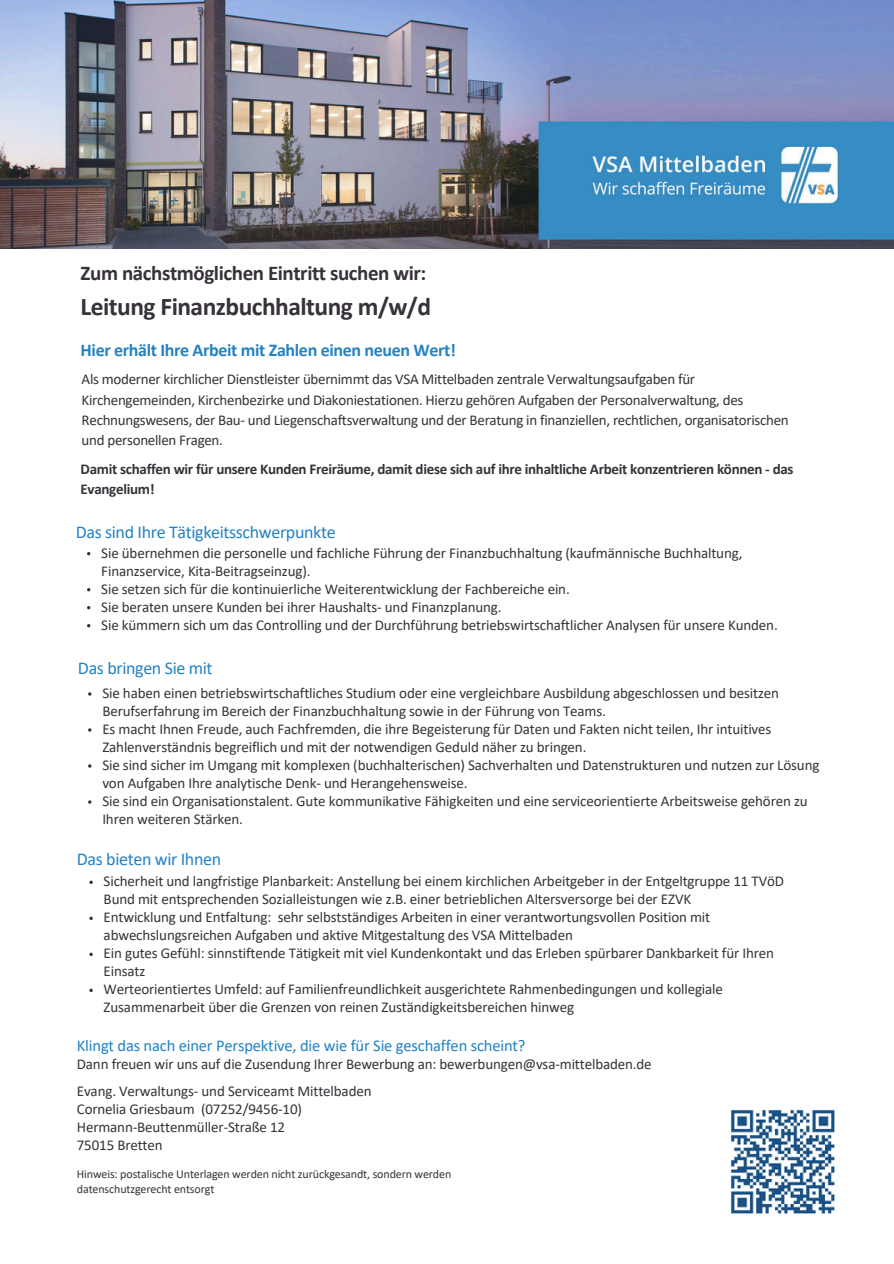
<style>
.page{position:relative;width:894px;height:1264px;background:#fff}
.page>*{position:absolute;margin:0;border:0;box-sizing:border-box;transform-origin:0 0}
.t1{font:700 25.5px "Calibri";letter-spacing:-.02em;color:#373239}
.t2{font:700 21px "Calibri";letter-spacing:-.02em;color:#373239}
.t3{font:18px "Calibri";letter-spacing:-.02em;color:#2382c4}
.t4{font:700 18px "Calibri";letter-spacing:-.02em;color:#2382c4}
.t5{font:16.5px "Calibri";letter-spacing:-.01em;color:#2382c4}
.t6{font:15px/18px "Calibri";letter-spacing:-.01em;color:#373239}
.t7{font:700 15px/20.2px "Calibri";letter-spacing:-.02em;color:#373239}
.t8{font:12px/15px "Calibri";letter-spacing:-.01em;color:#373239}
</style>
<div class="page">
<img style="left:0;top:0;width:893px;height:249px">
<img style="left:731px;top:1110px;width:104px;height:104px">
<svg style="left:89px;top:880px;width:4px;height:4px"></svg>
<svg style="left:89px;top:916px;width:4px;height:4px"></svg>
<svg style="left:89px;top:952px;width:4px;height:4px"></svg>
<svg style="left:89px;top:988px;width:4px;height:4px"></svg>
<p class="t2" style="left:81px;top:264px;width:347px">Zum nächstmöglichen Eintritt suchen wir:</p>
<p class="t1" style="left:81px;top:295px;width:352px">Leitung Finanzbuchhaltung m/w/d</p>
<p class="t4" style="left:81px;top:342px;width:377px">Hier erhält Ihre Arbeit mit Zahlen einen neuen Wert!</p>
<h6 class="t6" style="left:82px;top:370px;width:708px;line-height:20.2px">Als moderner kirchlicher Dienstleister übernimmt das VSA Mittelbaden zentrale Verwaltungsaufgaben für Kirchengemeinden, Kirchenbezirke und Diakoniestationen. Hierzu gehören Aufgaben der Personalverwaltung, des Rechnungswesens, der Bau- und Liegenschaftsverwaltung und der Beratung in finanziellen, rechtlichen, organisatorischen und personellen Fragen.</h6>
<h6 class="t7" style="left:81px;top:460px;width:714px">Damit schaffen wir für unsere Kunden Freiräume, damit diese sich auf ihre inhaltliche Arbeit konzentrieren können - das<br>Evangelium!</h6>
<h4 class="t3" style="left:76px;top:525px;width:261px">Das sind Ihre Tätigkeitsschwerpunkte</h4>
<p class="t6" style="left:101px;top:545px;width:642px">Sie übernehmen die personelle und fachliche Führung der Finanzbuchhaltung (kaufmännische Buchhaltung,<br>Finanzservice, Kita-Beitragseinzug).</p>
<p class="t6" style="left:101px;top:581px;width:470px">Sie setzen sich für die kontinuierliche Weiterentwicklung der Fachbereiche ein.</p>
<p class="t6" style="left:101px;top:599px;width:402px">Sie beraten unsere Kunden bei ihrer Haushalts- und Finanzplanung.</p>
<p class="t6" style="left:101px;top:617px;width:677px">Sie kümmern sich um das Controlling und der Durchführung betriebswirtschaftlicher Analysen für unsere Kunden.</p>
<h4 class="t3" style="left:78px;top:660px;width:136px">Das bringen Sie mit</h4>
<p class="t6" style="left:102px;top:685px;width:678px">Sie haben einen betriebswirtschaftliches Studium oder eine vergleichbare Ausbildung abgeschlossen und besitzen<br>Berufserfahrung im Bereich der Finanzbuchhaltung sowie in der Führung von Teams.</p>
<p class="t6" style="left:102px;top:721px;width:670px">Es macht Ihnen Freude, auch Fachfremden, die ihre Begeisterung für Daten und Fakten nicht teilen, Ihr intuitives<br>Zahlenverständnis begreiflich und mit der notwendigen Geduld näher zu bringen.</p>
<p class="t6" style="left:102px;top:757px;width:718px">Sie sind sicher im Umgang mit komplexen (buchhalterischen) Sachverhalten und Datenstrukturen und nutzen zur Lösung von Aufgaben Ihre analytische Denk- und Herangehensweise.</p>
<p class="t6" style="left:102px;top:793px;width:706px">Sie sind ein Organisationstalent. Gute kommunikative Fähigkeiten und eine serviceorientierte Arbeitsweise gehören zu<br>Ihren weiteren Stärken.</p>
<h2 class="t3" style="left:77px;top:851px;width:146px">Das bieten wir Ihnen</h2>
<h1 class="t6" style="left:104px;top:873px;width:681px">Sicherheit und langfristige Planbarkeit: Anstellung bei einem kirchlichen Arbeitgeber in der Entgeltgruppe 11 TVöD<br>Bund mit entsprechenden Sozialleistungen wie z.B. einer betrieblichen Altersversorge bei der EZVK</h1>
<h3 class="t6" style="left:104px;top:909px;width:608px">Entwicklung und Entfaltung: sehr selbstständiges Arbeiten in einer verantwortungsvollen Position mit abwechslungsreichen Aufgaben und aktive Mitgestaltung des VSA Mittelbaden</h3>
<h6 class="t6" style="left:104px;top:945px;width:671px">Ein gutes Gefühl: sinnstiftende Tätigkeit mit viel Kundenkontakt und das Erleben spürbarer Dankbarkeit für Ihren<br>Einsatz</h6>
<h5 class="t6" style="left:104px;top:981px;width:620px">Werteorientiertes Umfeld: auf Familienfreundlichkeit ausgerichtete Rahmenbedingungen und kollegiale<br>Zusammenarbeit über die Grenzen von reinen Zuständigkeitsbereichen hinweg</h5>
<h4 class="t5" style="left:77px;top:1038px;width:450px">Klingt das nach einer Perspektive, die wie für Sie geschaffen scheint?</h4>
<h4 class="t6" style="left:77px;top:1056px;width:576px">Dann freuen wir uns auf die Zusendung Ihrer Bewerbung an: bewerbungen@vsa-mittelbaden.de</h4>
<p class="t6" style="left:77px;top:1082px;width:296px">Evang. Verwaltungs- und Serviceamt Mittelbaden Cornelia Griesbaum (07252/9456-10)<br>Hermann-Beuttenmüller-Straße 12<br>75015 Bretten</p>
<p class="t8" style="left:77px;top:1167px;width:376px">Hinweis: postalische Unterlagen werden nicht zurückgesandt, sondern werden datenschutzgerecht entsorgt</p>
</div>
